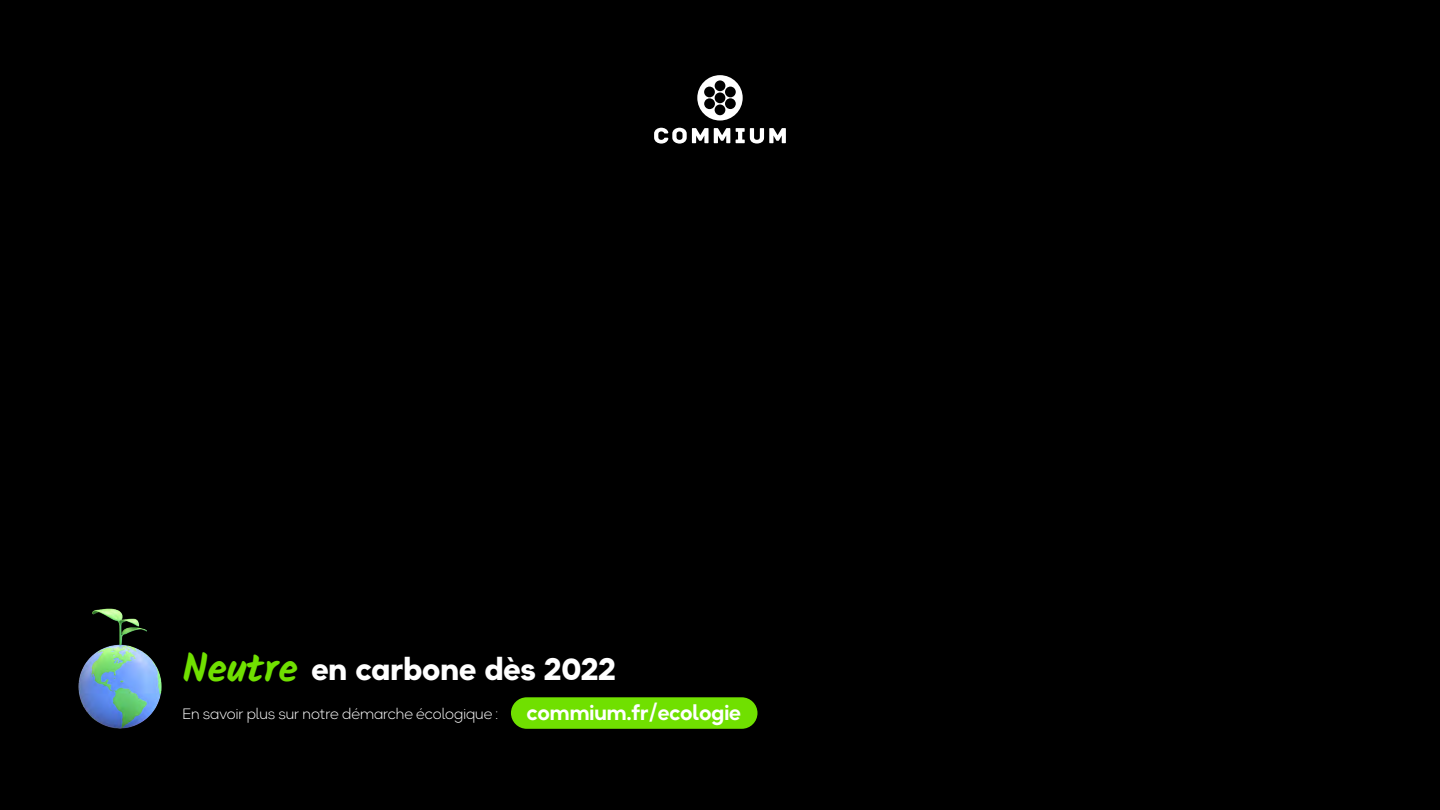
<style>
.page{position:relative;width:1440px;height:810px;background:#000}
.page>*{position:absolute;margin:0;border:0;box-sizing:border-box;transform-origin:0 0}
.t1{font:900 30.97px "Okta Neue";color:#fff}
.t2{font:700 21px "Okta Neue";color:#fff}
.t3{font:300 15px "Okta Neue";color:#fff}
.s1{font-family:"Kalam";font-weight:700;font-size:39.75px;color:#70e000}
</style>
<div class="page">
<svg style="left:697px;top:75px;width:46px;height:46px"></svg>
<svg style="left:736px;top:128px;width:50px;height:16px"></svg>
<svg style="left:654px;top:128px;width:76px;height:16px"></svg>
<div style="left:511px;top:697px;width:246px;height:32px;background:#70e000;border-radius:16px"></div>
<img style="left:78px;top:608px;width:84px;height:121px">
<h1 class="t1" style="left:183px;top:644px;width:435px"><span class="s1">Neutre</span> en carbone dès 2022</h1>
<p class="t3" style="left:183px;top:702px;width:317px">En savoir plus sur notre démarche écologique :</p>
<h2 class="t2" style="left:527px;top:696px;width:216px">commium.fr/ecologie</h2>
</div>
